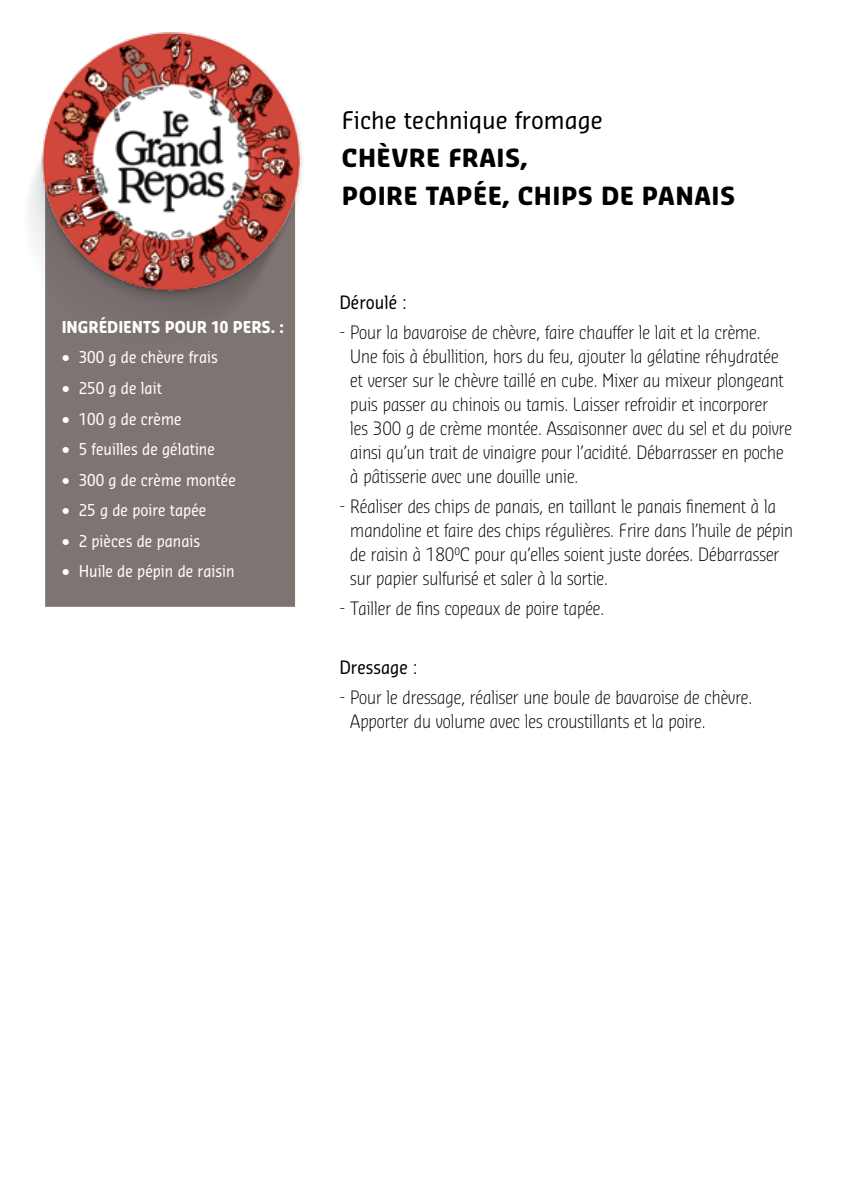
<style>
.page{position:relative;width:842px;height:1191px;background:#fff}
.page>*{position:absolute;margin:0;border:0;box-sizing:border-box;transform-origin:0 0}
.t1{font:700 24.4px/38.2px "Sansa Con Soft Std";letter-spacing:.02em;color:#000;scale:1.08 1}
.t2{font:23.8px "Sansa Con Soft Std";color:#000;scale:1.08 1}
.t3{font:300 18px/24px "Sansa Con Soft Std";color:#000}
.t4{font:18px "Sansa Con Soft Std";color:#000}
.t5{font:16px "Sansa Con Soft Std";color:#fff}
.t6{font:700 16px "Sansa Con Soft Std";color:#fff}
</style>
<div class="page">
<div style="left:45px;top:406px;width:250px;height:201px;background:#7e7573"></div>
<div style="left:45px;top:269px;width:250px;height:137px;background:#7e7573"></div>
<img style="left:19px;top:31px;width:304px;height:304px;border-radius:152px">
<p class="t6" style="left:62px;top:316px;width:224px">INGRÉDIENTS POUR 10 PERS. :</p>
<p class="t5" style="left:62px;top:347px;width:158px">• 300 g de chèvre frais</p>
<p class="t5" style="left:62px;top:377px;width:102px">• 250 g de lait</p>
<p class="t5" style="left:62px;top:408px;width:122px">• 100 g de crème</p>
<p class="t5" style="left:62px;top:438px;width:155px">• 5 feuilles de gélatine</p>
<p class="t5" style="left:62px;top:469px;width:176px">• 300 g de crème montée</p>
<p class="t5" style="left:62px;top:500px;width:146px">• 25 g de poire tapée</p>
<p class="t5" style="left:62px;top:530px;width:140px">• 2 pièces de panais</p>
<p class="t5" style="left:62px;top:561px;width:174px">• Huile de pépin de raisin</p>
<h2 class="t2" style="left:342px;top:104px;width:243px">Fiche technique fromage</h2>
<h1 class="t1" style="left:342px;top:137px;width:365px">CHÈVRE FRAIS,<br>POIRE TAPÉE, CHIPS DE PANAIS</h1>
<p class="t4" style="left:340px;top:291px;width:69px">Déroulé :</p>
<p class="t3" style="left:350px;top:320px;width:443px;text-indent:-11px">- Pour la bavaroise de chèvre, faire chauffer le lait et la crème.<br>Une fois à ébullition, hors du feu, ajouter la gélatine réhydratée et verser sur le chèvre taillé en cube. Mixer au mixeur plongeant puis passer au chinois ou tamis. Laisser refroidir et incorporer<br>les 300 g de crème montée. Assaisonner avec du sel et du poivre ainsi qu’un trait de vinaigre pour l’acidité. Débarrasser en poche à pâtisserie avec une douille unie.</p>
<p class="t3" style="left:350px;top:493px;width:444px;text-indent:-11px">- Réaliser des chips de panais, en taillant le panais finement à la mandoline et faire des chips régulières. Frire dans l’huile de pépin de raisin à 180°C pour qu’elles soient juste dorées. Débarrasser sur papier sulfurisé et saler à la sortie.</p>
<p class="t3" style="left:340px;top:595px;width:266px">- Tailler de fins copeaux de poire tapée.</p>
<p class="t4" style="left:340px;top:655px;width:80px">Dressage :</p>
<p class="t3" style="left:350px;top:684px;width:403px;text-indent:-11px">- Pour le dressage, réaliser une boule de bavaroise de chèvre.<br>Apporter du volume avec les croustillants et la poire.</p>
</div>
